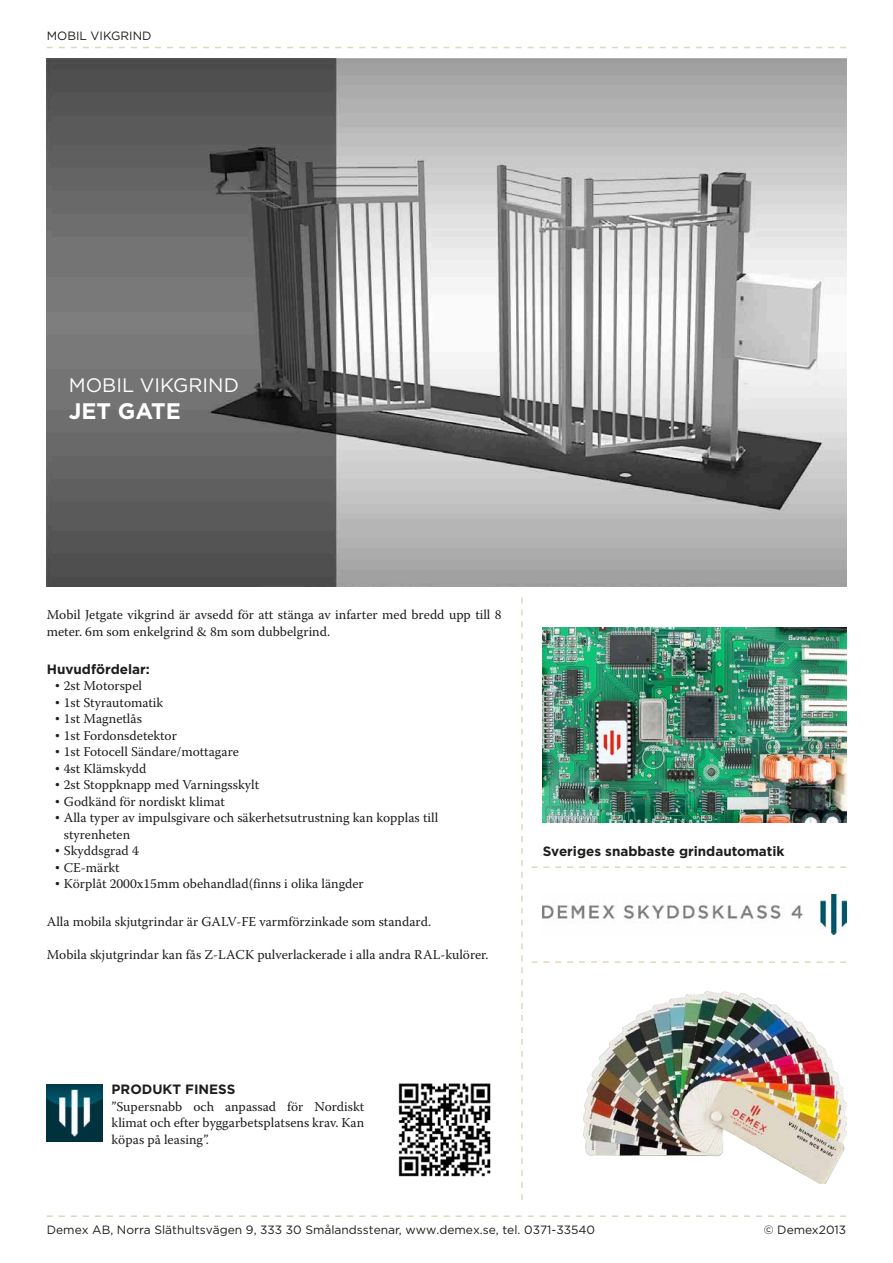
<style>
.page{position:relative;width:893px;height:1263px;background:#fff}
.page>*{position:absolute;margin:0;border:0;box-sizing:border-box;transform-origin:0 0}
.t1{font:700 22.5px "Gotham";color:#fff}
.t2{font:19.5px "Gotham";color:#fff}
.t3{font:13.5px/16.5px "Warnock Pro";color:#1d1d1b}
.t4{font:700 13.5px "Gotham";color:#1d1d1b}
.t5{font:12px "Gotham";color:#1d1d1b}
.s1{font-family:"Times New Roman"}
</style>
<div class="page">
<svg style="left:47px;top:47px;width:799px;height:1px"></svg>
<svg style="left:47px;top:1215px;width:799px;height:2px"></svg>
<img style="left:543px;top:895px;width:303px;height:40px">
<img style="left:584px;top:992px;width:262px;height:192px">
<svg style="left:521px;top:597px;width:2px;height:603px"></svg>
<svg style="left:531px;top:866px;width:315px;height:2px"></svg>
<svg style="left:531px;top:961px;width:315px;height:2px"></svg>
<img style="left:47px;top:1084px;width:56px;height:57px">
<img style="left:398px;top:1083px;width:93px;height:94px">
<img style="left:47px;top:59px;width:799px;height:528px">
<img style="left:543px;top:627px;width:303px;height:195px">
<p class="t5" style="left:47px;top:29px;width:106px">MOBIL VIKGRIND</p>
<h2 class="t2" style="left:78px;top:374px;width:190px">STÄNGSELSYSTEM</h2>
<h1 class="t1" style="left:78px;top:398px;width:225px">PORTUGAL GUARD</h1>
<h2 class="t2" style="left:69px;top:374px;width:172px">MOBIL VIKGRIND</h2>
<h1 class="t1" style="left:69px;top:398px;width:114px">JET GATE</h1>
<p class="t3" style="left:47px;top:606px;width:456px">Mobil Jetgate vikgrind är avsedd för att stänga av infarter med bredd upp till 8 meter. 6m som enkelgrind &amp; 8m som dubbelgrind.</p>
<p class="t4" style="left:47px;top:661px;width:105px">Huvudfördelar:</p>
<p class="t3" style="left:55px;top:677px;width:88px"><span class="s1">•</span> 2st Motorspel</p>
<p class="t3" style="left:55px;top:694px;width:110px"><span class="s1">•</span> 1st Styrautomatik</p>
<p class="t3" style="left:55px;top:710px;width:88px"><span class="s1">•</span> 1st Magnetlås</p>
<p class="t3" style="left:55px;top:727px;width:123px"><span class="s1">•</span> 1st Fordonsdetektor</p>
<p class="t3" style="left:55px;top:743px;width:185px"><span class="s1">•</span> 1st Fotocell Sändare/mottagare</p>
<p class="t3" style="left:55px;top:760px;width:93px"><span class="s1">•</span> 4st Klämskydd</p>
<p class="t3" style="left:55px;top:776px;width:205px"><span class="s1">•</span> 2st Stoppknapp med Varningsskylt</p>
<p class="t3" style="left:55px;top:793px;width:171px"><span class="s1">•</span> Godkänd för nordiskt klimat</p>
<p class="t3" style="left:64px;top:809px;width:376px;text-indent:-9px"><span class="s1">•</span> Alla typer av impulsgivare och säkerhetsutrustning kan kopplas till styrenheten</p>
<p class="t3" style="left:55px;top:842px;width:85px"><span class="s1">•</span> Skyddsgrad 4</p>
<p class="t3" style="left:55px;top:859px;width:66px"><span class="s1">•</span> CE-märkt</p>
<p class="t3" style="left:55px;top:875px;width:310px"><span class="s1">•</span> Körplåt 2000x15mm obehandlad(finns i olika längder</p>
<p class="t3" style="left:47px;top:913px;width:386px">Alla mobila skjutgrindar är GALV-FE varmförzinkade som standard.</p>
<p class="t3" style="left:47px;top:946px;width:443px">Mobila skjutgrindar kan fås Z-LACK pulverlackerade i alla andra RAL-kulörer.</p>
<p class="t4" style="left:543px;top:844px;width:243px">Sveriges snabbaste grindautomatik</p>
<p class="t4" style="left:112px;top:1082px;width:125px">PRODUKT FINESS</p>
<p class="t3" style="left:112px;top:1098px;width:254px;text-align:justify">”Supersnabb och anpassad för Nordiskt klimat och efter byggarbetsplatsens krav. Kan köpas på leasing”.</p>
<p class="t5" style="left:47px;top:1223px;width:550px">Demex AB, Norra Släthultsvägen 9, 333 30 Smålandsstenar, www.demex.se, tel. 0371-33540</p>
<p class="t5" style="left:764px;top:1223px;width:84px">© Demex2013</p>
</div>
